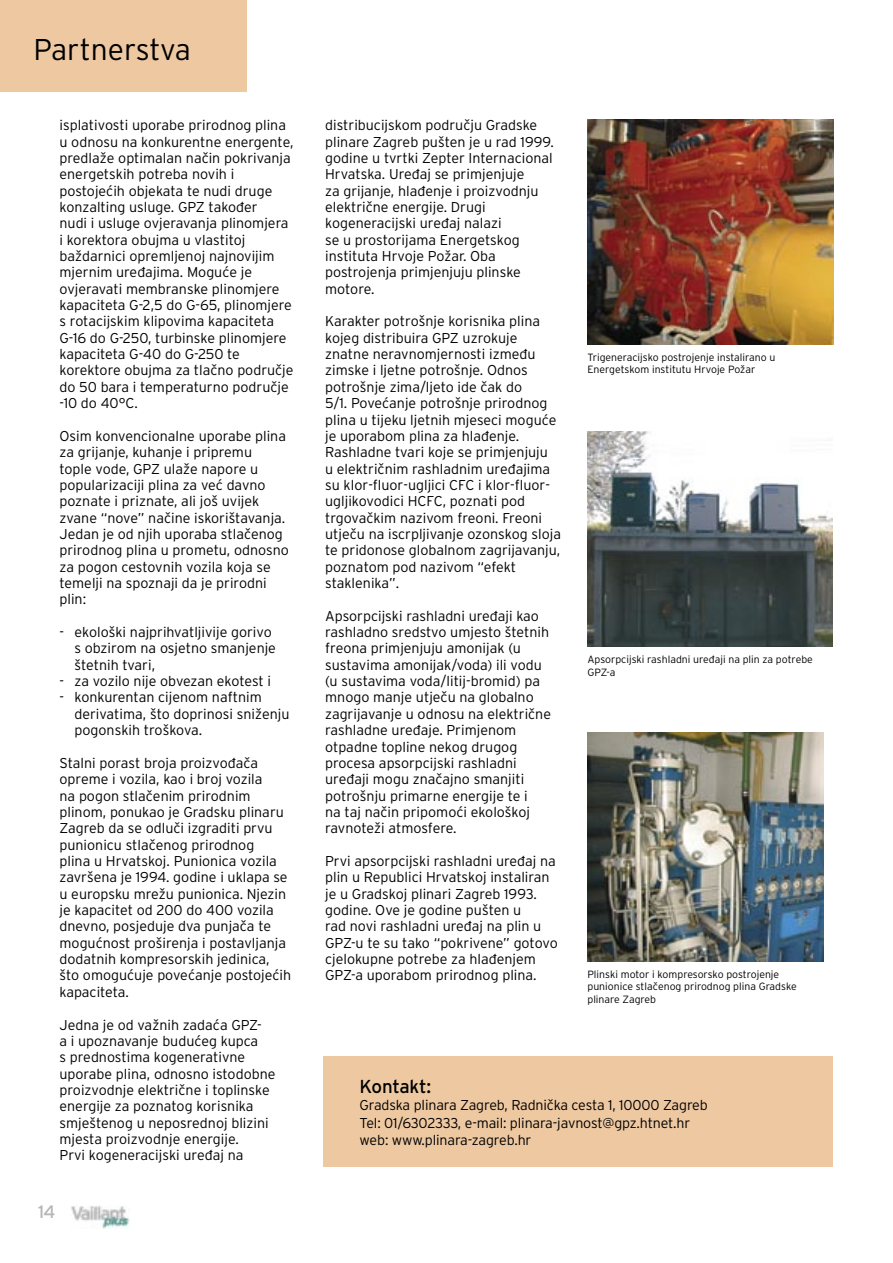
<style>
.page{position:relative;width:893px;height:1263px;background:#fff}
.page>*{position:absolute;margin:0;border:0;box-sizing:border-box;transform-origin:0 0}
.t1{font:300 30px "Interstate OT";letter-spacing:-.005em;color:#000}
.t2{font:18.75px "Interstate OT";letter-spacing:-.02em;color:#000}
.t3{font:18px "Interstate OT";color:#b6b6b6}
.t4{font:300 14.25px/16.4px "Interstate OT";color:#000}
.t5{font:300 10.5px/12.6px "Interstate OT";color:#000}
</style>
<div class="page">
<img style="left:71px;top:1205px;width:59px;height:23px">
<div style="left:0;top:0;width:247px;height:92px;background:#edc8a1"></div>
<img style="left:587px;top:431px;width:245px;height:216px">
<img style="left:587px;top:120px;width:246px;height:224px">
<img style="left:588px;top:732px;width:235px;height:230px">
<div style="left:323px;top:1056px;width:510px;height:111px;background:#edc8a1"></div>
<h1 class="t1" style="left:33px;top:33px;width:159px">Partnerstva</h1>
<p class="t4" style="left:60px;top:117px;width:236px">isplativosti uporabe prirodnog plina u odnosu na konkurentne energente, predlaže optimalan način pokrivanja energetskih potreba novih i postojećih objekata te nudi druge konzalting usluge. GPZ također<br>nudi i usluge ovjeravanja plinomjera i korektora obujma u vlastitoj baždarnici opremljenoj najnovijim mjernim uređajima. Moguće je ovjeravati membranske plinomjere kapaciteta G-2,5 do G-65, plinomjere s rotacijskim klipovima kapaciteta G-16 do G-250, turbinske plinomjere kapaciteta G-40 do G-250 te korektore obujma za tlačno područje do 50 bara i temperaturno područje -10 do 40°C.</p>
<p class="t4" style="left:60px;top:427px;width:231px">Osim konvencionalne uporabe plina za grijanje, kuhanje i pripremu<br>tople vode, GPZ ulaže napore u popularizaciji plina za već davno poznate i priznate, ali još uvijek zvane “nove” načine iskorištavanja.<br>Jedan je od njih uporaba stlačenog prirodnog plina u prometu, odnosno za pogon cestovnih vozila koja se temelji na spoznaji da je prirodni plin:</p>
<p class="t4" style="left:75px;top:624px;width:203px;text-indent:-15px">- ekološki najprihvatljivije gorivo s obzirom na osjetno smanjenje štetnih tvari,</p>
<p class="t4" style="left:60px;top:673px;width:213px">- za vozilo nije obvezan ekotest i</p>
<p class="t4" style="left:75px;top:689px;width:217px;text-indent:-15px">- konkurentan cijenom naftnim derivatima, što doprinosi sniženju pogonskih troškova.</p>
<p class="t4" style="left:60px;top:754px;width:233px">Stalni porast broja proizvođača opreme i vozila, kao i broj vozila<br>na pogon stlačenim prirodnim plinom, ponukao je Gradsku plinaru<br>Zagreb da se odluči izgraditi prvu punionicu stlačenog prirodnog<br>plina u Hrvatskoj. Punionica vozila završena je 1994. godine i uklapa se u europsku mrežu punionica. Njezin je kapacitet od 200 do 400 vozila dnevno, posjeduje dva punjača te mogućnost proširenja i postavljanja dodatnih kompresorskih jedinica, što omogućuje povećanje postojećih kapaciteta.</p>
<p class="t4" style="left:60px;top:1016px;width:217px">Jedna je od važnih zadaća GPZ-<br>a i upoznavanje budućeg kupca<br>s prednostima kogenerativne uporabe plina, odnosno istodobne proizvodnje električne i toplinske energije za poznatog korisnika smještenog u neposrednoj blizini mjesta proizvodnje energije.<br>Prvi kogeneracijski uređaj na</p>
<p class="t3" style="left:38px;top:1202px;width:19px">14</p>
<p class="t4" style="left:325px;top:117px;width:230px">distribucijskom području Gradske plinare Zagreb pušten je u rad 1999. godine u tvrtki Zepter Internacional<br>Hrvatska. Uređaj se primjenjuje<br>za grijanje, hlađenje i proizvodnju električne energije. Drugi kogeneracijski uređaj nalazi<br>se u prostorijama Energetskog instituta Hrvoje Požar. Oba postrojenja primjenjuju plinske motore.</p>
<p class="t4" style="left:325px;top:313px;width:237px">Karakter potrošnje korisnika plina kojeg distribuira GPZ uzrokuje znatne neravnomjernosti između zimske i ljetne potrošnje. Odnos potrošnje zima/ljeto ide čak do<br>5/1. Povećanje potrošnje prirodnog plina u tijeku ljetnih mjeseci moguće je uporabom plina za hlađenje.<br>Rashladne tvari koje se primjenjuju<br>u električnim rashladnim uređajima su klor-fluor-ugljici CFC i klor-fluor&shy;ugljikovodici HCFC, poznati pod trgovačkim nazivom freoni. Freoni utječu na iscrpljivanje ozonskog sloja te pridonose globalnom zagrijavanju, poznatom pod nazivom “efekt staklenika”.</p>
<p class="t4" style="left:325px;top:607px;width:227px">Apsorpcijski rashladni uređaji kao rashladno sredstvo umjesto štetnih freona primjenjuju amonijak (u sustavima amonijak/voda) ili vodu (u sustavima voda/litij-bromid) pa mnogo manje utječu na globalno zagrijavanje u odnosu na električne rashladne uređaje. Primjenom otpadne topline nekog drugog procesa apsorpcijski rashladni uređaji mogu značajno smanjiti potrošnju primarne energije te i<br>na taj način pripomoći ekološkoj ravnoteži atmosfere.</p>
<p class="t4" style="left:325px;top:853px;width:234px">Prvi apsorpcijski rashladni uređaj na plin u Republici Hrvatskoj instaliran je u Gradskoj plinari Zagreb 1993. godine. Ove je godine pušten u<br>rad novi rashladni uređaj na plin u GPZ-u te su tako “pokrivene” gotovo cjelokupne potrebe za hlađenjem GPZ-a uporabom prirodnog plina.</p>
<p class="t5" style="left:587px;top:350px;width:189px">Trigeneracijsko postrojenje instalirano u<br>Energetskom institutu Hrvoje Požar</p>
<p class="t5" style="left:587px;top:653px;width:227px">Apsorpcijski rashladni uređaji na plin za potrebe<br>GPZ-a</p>
<p class="t5" style="left:587px;top:968px;width:211px">Plinski motor i kompresorsko postrojenje punionice stlačenog prirodnog plina Gradske plinare Zagreb</p>
<h2 class="t2" style="left:360px;top:1076px;width:73px">Kontakt:</h2>
<p class="t4" style="left:360px;top:1097px;width:350px;line-height:17.1px">Gradska plinara Zagreb, Radnička cesta 1, 10000 Zagreb<br>Tel: 01/6302333, e-mail: plinara-javnost@gpz.htnet.hr web: www.plinara-zagreb.hr</p>
</div>
